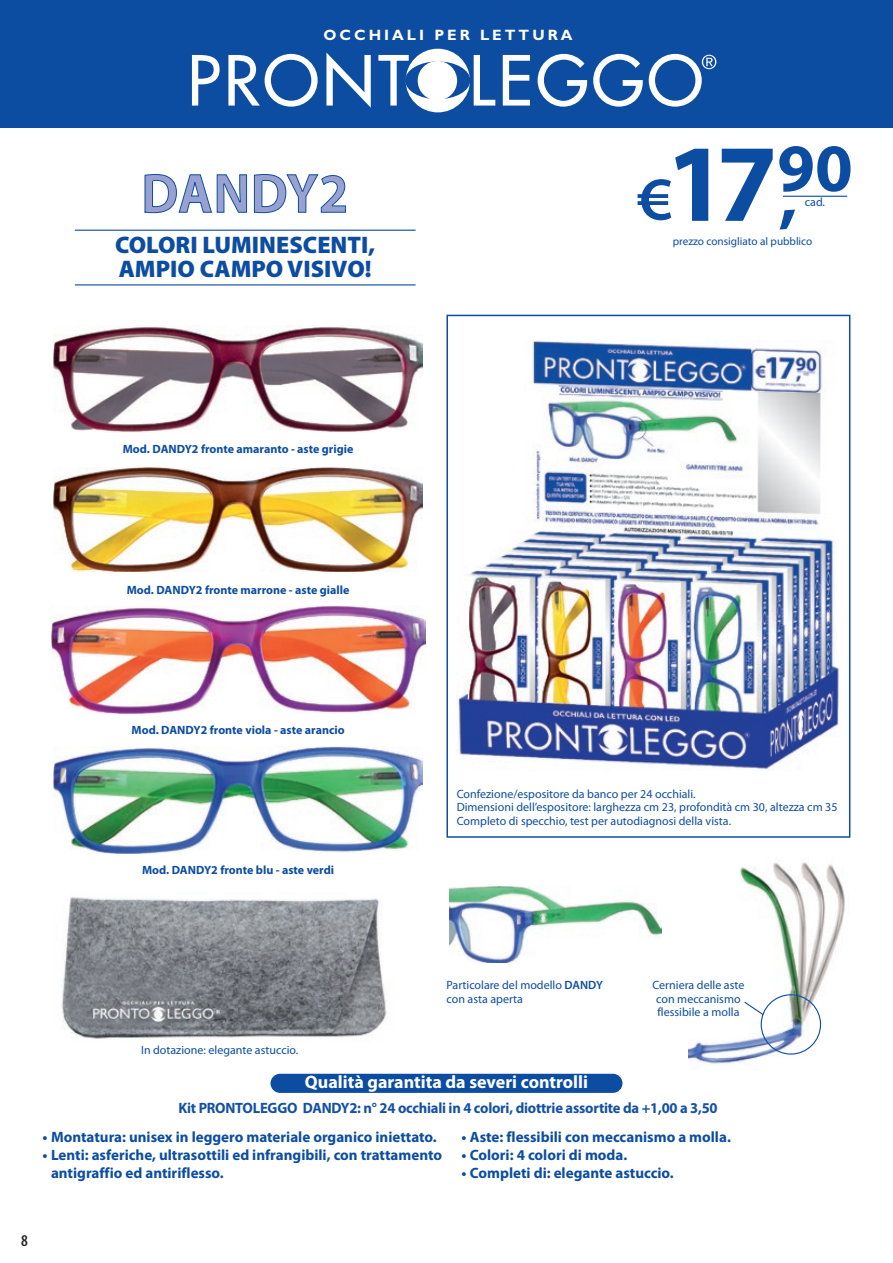
<style>
.page{position:relative;width:893px;height:1263px;background:#fff}
.page>*{position:absolute;margin:0;border:0;box-sizing:border-box;transform-origin:0 0}
.t1{font:700 68.1px "Myriad Pro";color:#0d4da1}
.t2{font:600 semi-expanded 61.05px "Myriad Pro";color:#0d4da1}
.t3{font:900 24px/24px "Myriad Pro";color:#0d4da1}
.t4{font:700 18px "Myriad Pro";color:#fff}
.t5{font:600 condensed 16.5px "Myriad Pro";color:#231f20}
.t6{font:700 15px/18px "Myriad Pro";color:#0d4da1}
.t7{font:700 15px "Myriad Pro";letter-spacing:-.015em;color:#1551a3}
.t8{font:700 15px "Gill Sans Std";letter-spacing:.2em;color:#fff}
.t9{font:12px/13.5px "Myriad Pro";color:#0d4da1}
.t10{font:700 12px "Myriad Pro";color:#0d4da1}
.t11{font:11.25px "Myriad Pro";color:#0d4da1}
.s1{font-size:111px}
.s2{font-weight:600}
</style>
<div class="page">
<div style="left:0;top:0;width:893px;height:128px;background:#0d4da1"></div>
<svg style="left:192px;top:55px;width:28px;height:51px"></svg>
<svg style="left:228px;top:54px;width:90px;height:53px"></svg>
<svg style="left:326px;top:53px;width:45px;height:55px"></svg>
<svg style="left:378px;top:55px;width:31px;height:51px"></svg>
<svg style="left:474px;top:55px;width:21px;height:51px"></svg>
<svg style="left:503px;top:55px;width:27px;height:51px"></svg>
<svg style="left:538px;top:54px;width:49px;height:53px"></svg>
<svg style="left:593px;top:54px;width:50px;height:53px"></svg>
<div style="left:406px;top:49px;width:64px;height:63px;background:#fff;border-radius:50%"></div>
<svg style="left:405px;top:61px;width:65px;height:38px"></svg>
<div style="left:418px;top:61px;width:39px;height:39px;background:#fff;border-radius:50%"></div>
<svg style="left:649px;top:54px;width:67px;height:53px"></svg>
<hr style="left:783px;top:196px;width:64px;height:1px;background:#0d4da1">
<svg style="left:144px;top:174px;width:202px;height:39px"></svg>
<div style="left:270px;top:1074px;width:352px;height:19px;background:#0d4da1;border-radius:10px"></div>
<div style="left:446px;top:315px;width:404px;height:523px;border:2px solid #0d4da1"></div>
<img style="left:53px;top:326px;width:370px;height:106px">
<img style="left:54px;top:467px;width:369px;height:104px">
<img style="left:51px;top:606px;width:374px;height:108px">
<img style="left:54px;top:746px;width:368px;height:108px">
<img style="left:458px;top:340px;width:381px;height:430px">
<img style="left:688px;top:862px;width:157px;height:202px">
<img style="left:449px;top:886px;width:212px;height:76px">
<div style="left:761px;top:994px;width:60px;height:60px;border:1px solid #0d4da1;border-radius:50%"></div>
<svg style="left:743px;top:1000px;width:22px;height:16px"></svg>
<hr style="left:75px;top:230px;width:341px;height:1px;background:#0d4da1">
<hr style="left:75px;top:284px;width:341px;height:1px;background:#0d4da1">
<img style="left:61px;top:897px;width:326px;height:142px">
<p class="t8" style="left:323px;top:26px;width:251px">OCCHIALI PER LETTURA</p>
<h3 class="t3" style="left:115px;top:232px;width:262px">COLORI LUMINESCENTI,<br>AMPIO CAMPO VISIVO!</h3>
<h1 class="t1" style="left:666px;top:124px;width:188px"><span class="s1">17</span>90,</h1>
<h2 class="t2" style="left:637px;top:160px;width:37px">€</h2>
<p class="t9" style="left:805px;top:195px;width:22px">cad.</p>
<p class="t11" style="left:673px;top:234px;width:141px">prezzo consigliato al pubblico</p>
<p class="t10" style="left:123px;top:441px;width:232px">Mod. DANDY2 fronte amaranto - aste grigie</p>
<p class="t10" style="left:127px;top:582px;width:224px">Mod. DANDY2 fronte marrone - aste gialle</p>
<p class="t10" style="left:132px;top:722px;width:215px">Mod. DANDY2 fronte viola - aste arancio</p>
<p class="t10" style="left:142px;top:862px;width:194px">Mod. DANDY2 fronte blu - aste verdi</p>
<p class="t9" style="left:457px;top:787px;width:382px">Confezione/espositore da banco per 24 occhiali.<br>Dimensioni dell’espositore: larghezza cm 23, profondità cm 30, altezza cm 35<br>Completo di specchio, test per autodiagnosi della vista.</p>
<p class="t9" style="left:141px;top:1043px;width:159px">In dotazione: elegante astuccio.</p>
<p class="t9" style="left:446px;top:978px;width:158px">Particolare del modello <span class="s2">DANDY </span>con asta aperta</p>
<p class="t9" style="left:652px;top:978px;width:93px;text-align:center">Cerniera delle aste con meccanismo flessibile a molla</p>
<h3 class="t4" style="left:305px;top:1070px;width:285px">Qualità garantita da severi controlli</h3>
<p class="t6" style="left:43px;top:1128px;width:396px">• Montatura: unisex in leggero materiale organico iniettato.</p>
<p class="t6" style="left:51px;top:1146px;width:393px;text-indent:-9px">• Lenti: asferiche, ultrasottili ed infrangibili, con trattamento antigraffio ed antiriflesso.</p>
<p class="t7" style="left:178px;top:1098px;width:541px">Kit PRONTOLEGGO DANDY2: n° 24 occhiali in 4 colori, diottrie assortite da +1,00 a 3,50</p>
<p class="t6" style="left:461px;top:1128px;width:271px">• Aste: flessibili con meccanismo a molla.</p>
<p class="t6" style="left:461px;top:1146px;width:167px">• Colori: 4 colori di moda.</p>
<p class="t6" style="left:461px;top:1164px;width:214px">• Completi di: elegante astuccio.</p>
<h3 class="t5" style="left:21px;top:1230px;width:8px">8</h3>
</div>
